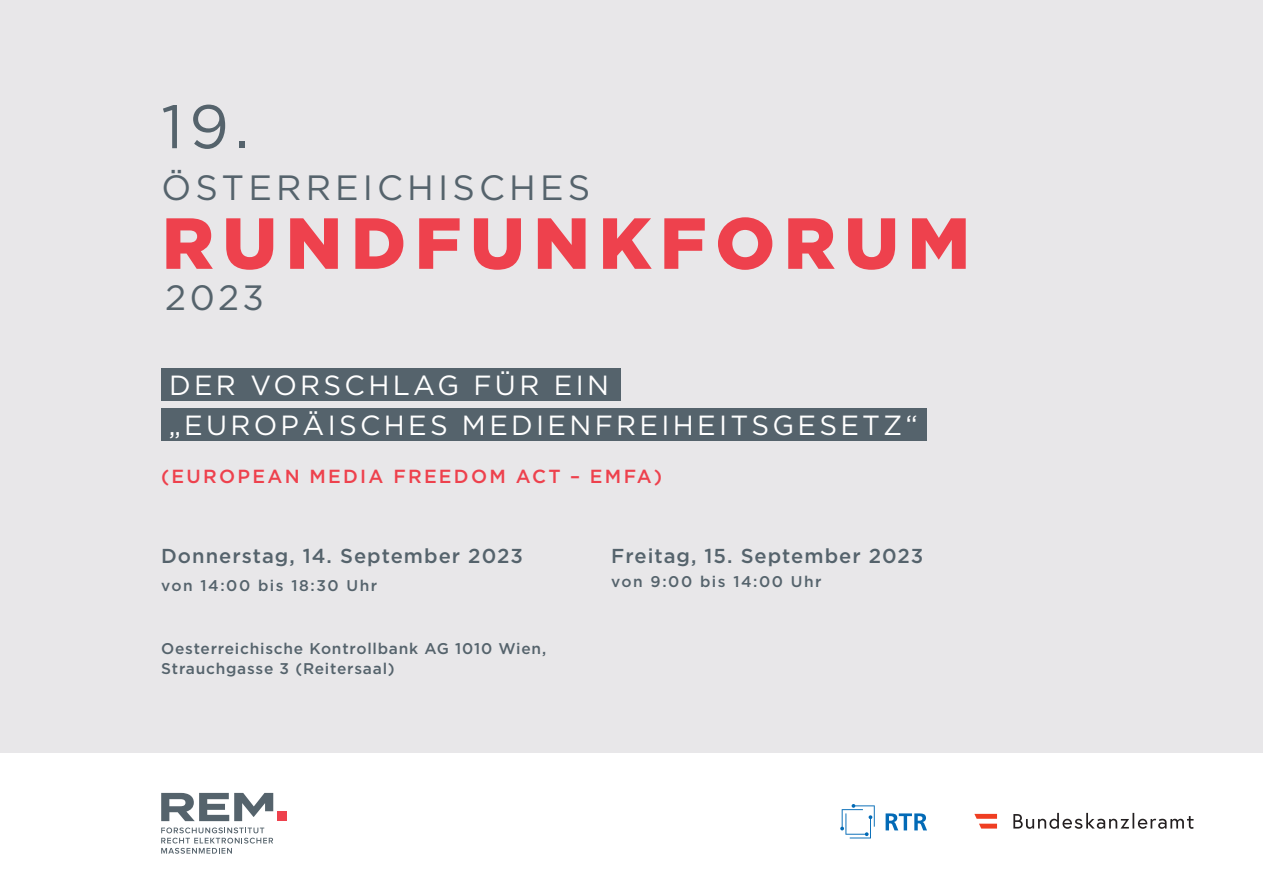
<style>
.page{position:relative;width:1263px;height:893px;background:#fff}
.page>*{position:absolute;margin:0;border:0;box-sizing:border-box;transform-origin:0 0}
.t1{font:900 72.15px "Gotham Pro";letter-spacing:.12em;color:#ee414d}
.t2{font:61.35px "Gotham Pro";color:#55636c}
.t3{font:35.1px "Gotham Pro";letter-spacing:.115em;color:#55636c}
.t4{font:27.75px "Gotham Pro";letter-spacing:.12em;color:#fff}
.t5{font:500 20.25px "Gotham Pro";letter-spacing:.05em;color:#55636c}
.t6{font:500 18.9px "Gotham Pro";letter-spacing:.12em;color:#ee414d}
.t7{font:500 15.45px/20.2px "Gotham Pro";letter-spacing:.05em;color:#55636c}
.t8{font:500 15.45px "Gotham Pro";letter-spacing:.1em;color:#55636c}
</style>
<div class="page">
<div style="left:0;top:0;width:1263px;height:753px;background:#e8e7e9"></div>
<div style="left:161px;top:369px;width:460px;height:32px;background:#55636c"></div>
<div style="left:161px;top:408px;width:766px;height:33px;background:#55636c"></div>
<svg style="left:161px;top:827px;width:112px;height:27px"></svg>
<div style="left:277px;top:811px;width:10px;height:10px;background:#ee414d"></div>
<svg style="left:161px;top:793px;width:112px;height:28px"></svg>
<svg style="left:840px;top:804px;width:32px;height:32px"></svg>
<svg style="left:885px;top:813px;width:42px;height:17px"></svg>
<svg style="left:1013px;top:813px;width:181px;height:16px"></svg>
<svg style="left:974px;top:814px;width:23px;height:15px"></svg>
<p class="t2" style="left:161px;top:93px;width:90px">19.</p>
<p class="t3" style="left:162px;top:168px;width:430px">ÖSTERREICHISCHES</p>
<p class="t1" style="left:162px;top:202px;width:810px">RUNDFUNKFORUM</p>
<p class="t3" style="left:165px;top:278px;width:100px">2023</p>
<p class="t4" style="left:169px;top:369px;width:441px">DER VORSCHLAG FÜR EIN</p>
<p class="t4" style="left:169px;top:410px;width:750px">„EUROPÄISCHES MEDIENFREIHEITSGESETZ“</p>
<p class="t6" style="left:161px;top:465px;width:502px">(EUROPEAN MEDIA FREEDOM ACT – EMFA)</p>
<p class="t5" style="left:161px;top:545px;width:363px">Donnerstag, 14. September 2023</p>
<p class="t8" style="left:161px;top:577px;width:218px">von 14:00 bis 18:30 Uhr</p>
<p class="t7" style="left:161px;top:638px;width:386px">Oesterreichische Kontrollbank AG 1010 Wien,<br>Strauchgasse 3 (Reitersaal)</p>
<p class="t5" style="left:611px;top:545px;width:314px">Freitag, 15. September 2023</p>
<p class="t8" style="left:611px;top:572px;width:212px">von 9:00 bis 14:00 Uhr</p>
</div>
